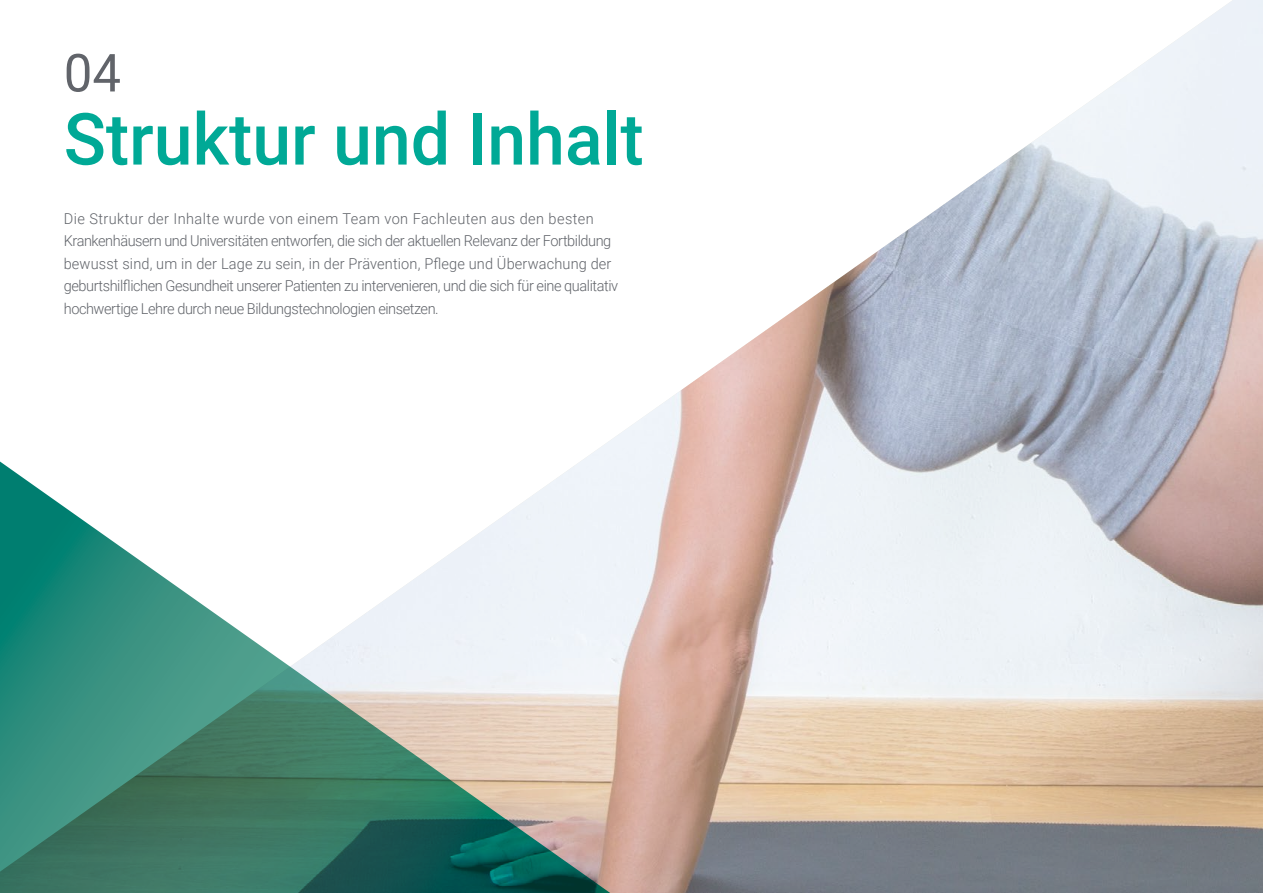
<style>
.page{position:relative;width:1263px;height:893px;background:#fff}
.page>*{position:absolute;margin:0;border:0;box-sizing:border-box;transform-origin:0 0}
.t1{font:500 72px "Roboto";color:#00a996}
.t2{font:52.5px "Roboto";color:#61646a}
.t3{font:300 15px/22.5px "Roboto";letter-spacing:-.03em;color:#61646a}
</style>
<div class="page">
<img style="left:603px;top:0;width:660px;height:893px">
<svg style="left:0;top:446px;width:640px;height:447px"></svg>
<h2 class="t2" style="left:64px;top:36px;width:59px">04</h2>
<h1 class="t1" style="left:64px;top:89px;width:581px">Struktur und Inhalt</h1>
<p class="t3" style="left:64px;top:207px;width:556px">Die Struktur der Inhalte wurde von einem Team von Fachleuten aus den besten Krankenhäusern und Universitäten entworfen, die sich der aktuellen Relevanz der Fortbildung bewusst sind, um in der Lage zu sein, in der Prävention, Pflege und Überwachung der geburtshilflichen Gesundheit unserer Patienten zu intervenieren, und die sich für eine qualitativ hochwertige Lehre durch neue Bildungstechnologien einsetzen.</p>
</div>
